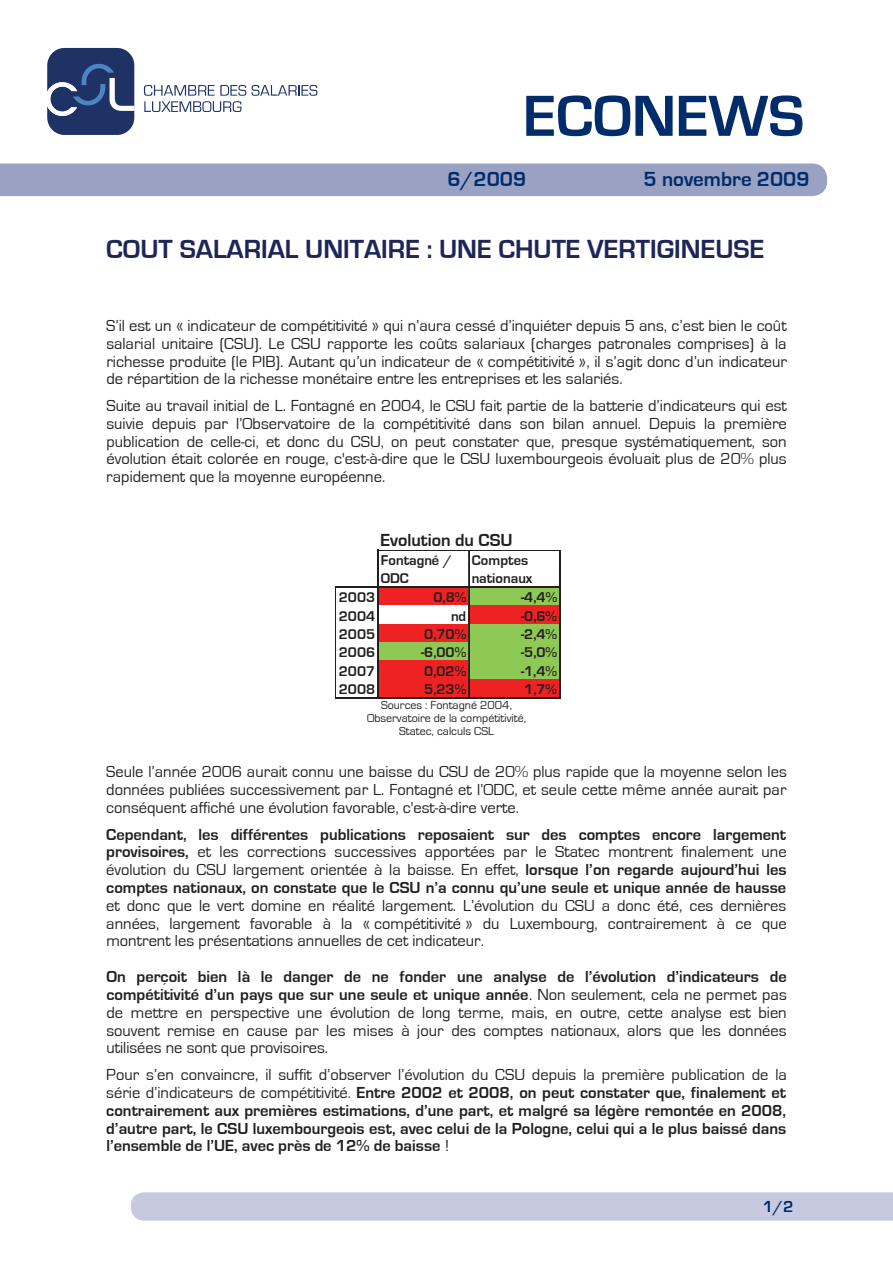
<style>
.page{position:relative;width:893px;height:1263px;background:#fff}
.page>*{position:absolute;margin:0;border:0;box-sizing:border-box;transform-origin:0 0}
.t1{font:700 60px "Eurostile";color:#002c6b}
.t2{font:700 27px "Eurostile";color:#1e2659}
.t3{font:700 21px "Eurostile";color:#002c6b}
.t4{font:700 18px "Eurostile";color:#231f20}
.t5{font:16.5px/17.7px "Eurostile";color:#231f20;text-align:justify}
.t6{font:700 16.5px/17.9px "Eurostile";color:#231f20;text-align:justify}
.t7{font:700 16.5px "Eurostile";color:#002c6b}
.t8{font:700 14.55px/18.3px "Eurostile";letter-spacing:.005em;color:#231f20}
.t9{font:12px/12.9px "Eurostile";color:#231f20;text-align:center}
.s1{font-weight:400}
.s2{font-weight:700}
</style>
<div class="page">
<div style="left:378px;top:587px;width:91px;height:19px;background:#ee2123"></div>
<div style="left:469px;top:587px;width:91px;height:19px;background:#8ec855"></div>
<div style="left:469px;top:606px;width:91px;height:19px;background:#ee2123"></div>
<div style="left:378px;top:624px;width:91px;height:19px;background:#ee2123"></div>
<div style="left:469px;top:624px;width:91px;height:19px;background:#8ec855"></div>
<div style="left:378px;top:642px;width:182px;height:20px;background:#8ec855"></div>
<div style="left:378px;top:661px;width:91px;height:19px;background:#ee2123"></div>
<div style="left:469px;top:661px;width:91px;height:19px;background:#8ec855"></div>
<div style="left:378px;top:679px;width:182px;height:20px;background:#ee2123"></div>
<hr style="left:378px;top:550px;width:182px;height:1px;background:#231f20">
<hr style="left:468px;top:551px;width:1px;height:36px;background:#231f20">
<hr style="left:469px;top:551px;width:1px;height:36px;background:#231f20">
<hr style="left:336px;top:587px;width:224px;height:1px;background:#231f20">
<hr style="left:335px;top:587px;width:1px;height:112px;background:#231f20">
<hr style="left:377px;top:550px;width:1px;height:149px;background:#231f20">
<hr style="left:468px;top:588px;width:1px;height:110px;background:#231f20">
<hr style="left:469px;top:588px;width:1px;height:110px;background:#231f20">
<hr style="left:336px;top:698px;width:224px;height:1px;background:#231f20">
<hr style="left:559px;top:551px;width:1px;height:148px;background:#231f20">
<svg style="left:144px;top:85px;width:173px;height:27px"></svg>
<svg style="left:47px;top:48px;width:87px;height:87px;background:#3a4d7c"></svg>
<div style="left:0;top:164px;width:827px;height:32px;background:#9aa2c4"></div>
<svg style="left:131px;top:1192px;width:762px;height:29px;background:#c8cbdf"></svg>
<h1 class="t1" style="left:523px;top:83px;width:282px">ECONEWS</h1>
<p class="t3" style="left:447px;top:168px;width:80px">6/2009</p>
<p class="t3" style="left:643px;top:168px;width:167px">5 novembre 2009</p>
<h2 class="t2" style="left:106px;top:235px;width:659px">COUT SALARIAL UNITAIRE : UNE CHUTE VERTIGINEUSE</h2>
<p class="t5" style="left:106px;top:317px;width:682px">S’il est un « indicateur de compétitivité » qui n’aura cessé d’inquiéter depuis 5 ans, c’est bien le coût salarial unitaire (CSU). Le CSU rapporte les coûts salariaux (charges patronales comprises) à la richesse produite (le PIB). Autant qu’un indicateur de « compétitivité », il s’agit donc d’un indicateur de répartition de la richesse monétaire entre les entreprises et les salariés.</p>
<p class="t5" style="left:106px;top:397px;width:682px">Suite au travail initial de L. Fontagné en 2004, le CSU fait partie de la batterie d’indicateurs qui est suivie depuis par l’Observatoire de la compétitivité dans son bilan annuel. Depuis la première publication de celle-ci, et donc du CSU, on peut constater que, presque systématiquement, son évolution était colorée en rouge, c'est-à-dire que le CSU luxembourgeois évoluait plus de 20% plus rapidement que la moyenne européenne.</p>
<p class="t4" style="left:380px;top:530px;width:134px">Evolution du CSU</p>
<p class="t8" style="left:381px;top:551px;width:73px">Fontagné /<br>ODC</p>
<p class="t8" style="left:472px;top:551px;width:62px">Comptes nationaux</p>
<p class="t8" style="left:339px;top:589px;width:38px">2003</p>
<p class="t8" style="left:433px;top:589px;width:34px">0,8%</p>
<p class="t8" style="left:521px;top:589px;width:38px">-4,4%</p>
<p class="t8" style="left:339px;top:607px;width:38px">2004</p>
<p class="t8" style="left:451px;top:607px;width:17px">nd</p>
<p class="t8" style="left:521px;top:607px;width:37px">-0,6%</p>
<p class="t8" style="left:339px;top:625px;width:38px">2005</p>
<p class="t8" style="left:424px;top:625px;width:44px">0,70%</p>
<p class="t8" style="left:521px;top:625px;width:37px">-2,4%</p>
<p class="t8" style="left:339px;top:644px;width:38px">2006</p>
<p class="t8" style="left:421px;top:644px;width:47px">-6,00%</p>
<p class="t8" style="left:521px;top:644px;width:37px">-5,0%</p>
<p class="t8" style="left:339px;top:662px;width:38px">2007</p>
<p class="t8" style="left:424px;top:662px;width:44px">0,02%</p>
<p class="t8" style="left:521px;top:662px;width:37px">-1,4%</p>
<p class="t8" style="left:339px;top:680px;width:38px">2008</p>
<p class="t8" style="left:424px;top:680px;width:44px">5,23%</p>
<p class="t8" style="left:524px;top:680px;width:34px">1,7%</p>
<p class="t9" style="left:367px;top:699px;width:161px">Sources : Fontagné 2004,<br>Observatoire de la compétitivité,<br>Statec, calculs CSL</p>
<p class="t5" style="left:106px;top:763px;width:682px">Seule l’année 2006 aurait connu une baisse du CSU de 20% plus rapide que la moyenne selon les données publiées successivement par L. Fontagné et l’ODC, et seule cette même année aurait par conséquent affiché une évolution favorable, c'est-à-dire verte.</p>
<p class="t6" style="left:106px;top:826px;width:682px">Cependant, les différentes publications reposaient sur des comptes encore largement provisoires, <span class="s1">et les corrections successives apportées par le Statec montrent finalement une évolution du CSU largement orientée à la baisse. En effet,</span> lorsque l’on regarde aujourd’hui les comptes nationaux, on constate que le CSU n’a connu qu’une seule et unique année de hausse</p>
<p class="t5" style="left:106px;top:897px;width:682px">et donc que le vert domine en réalité largement. L’évolution du CSU a donc été, ces dernières années, largement favorable à la « compétitivité » du Luxembourg, contrairement à ce que montrent les présentations annuelles de cet indicateur.</p>
<p class="t5" style="left:106px;top:968px;width:682px"><span class="s2">On perçoit bien là le danger de ne fonder une analyse de l’évolution d’indicateurs de compétitivité d’un pays que sur une seule et unique année</span>. Non seulement, cela ne permet pas de mettre en perspective une évolution de long terme, mais, en outre, cette analyse est bien souvent remise en cause par les mises à jour des comptes nationaux, alors que les données utilisées ne sont que provisoires.</p>
<p class="t6" style="left:106px;top:1066px;width:682px"><span class="s1">Pour s’en convaincre, il suffit d’observer l’évolution du CSU depuis la première publication de la série d’indicateurs de compétitivité.</span> Entre 2002 et 2008, on peut constater que, finalement et contrairement aux premières estimations, d’une part, et malgré sa légère remontée en 2008, d’autre part, le CSU luxembourgeois est, avec celui de la Pologne, celui qui a le plus baissé dans l’ensemble de l’UE, avec près de 12% de baisse <span class="s1">!</span></p>
<p class="t7" style="left:763px;top:1197px;width:32px">1/2</p>
</div>
